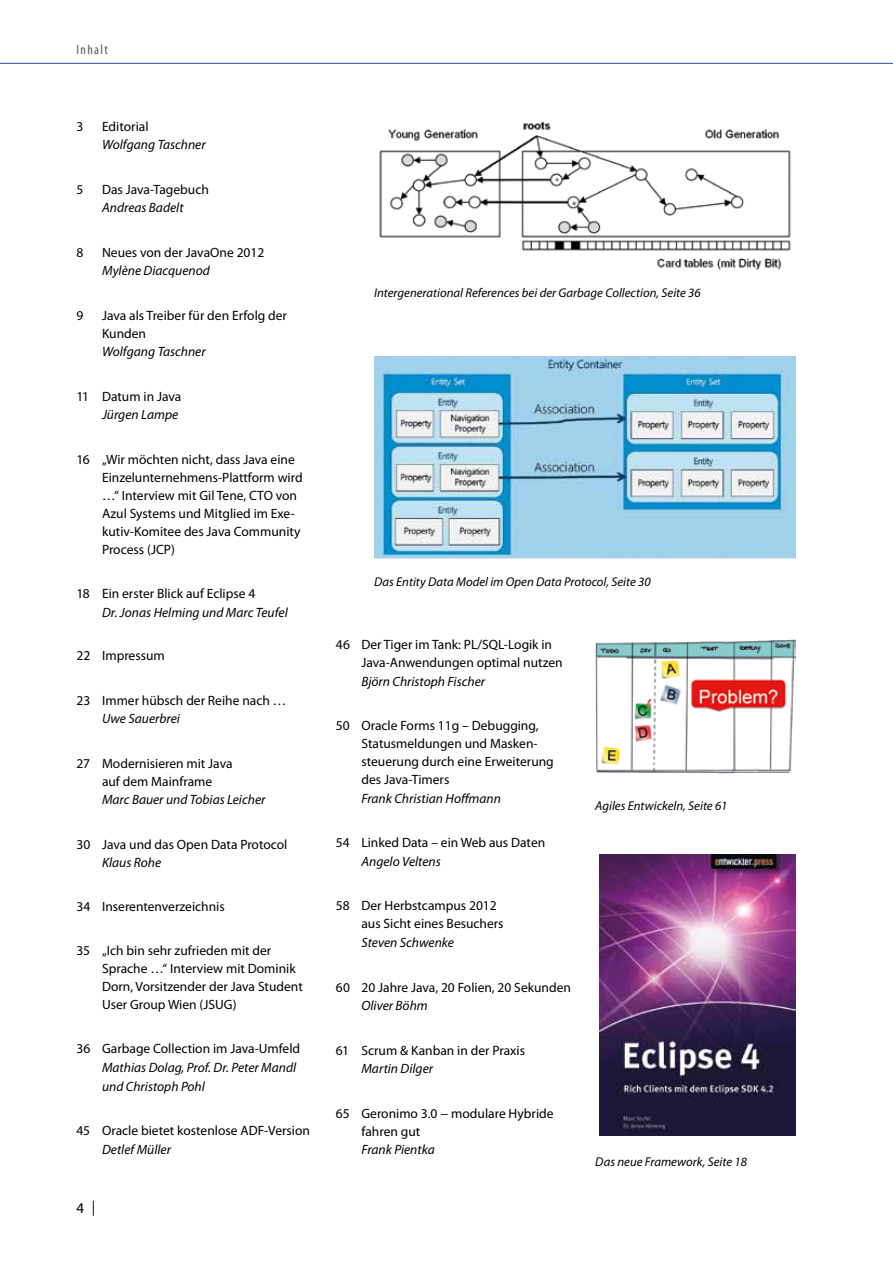
<style>
.page{position:relative;width:893px;height:1263px;background:#fff}
.page>*{position:absolute;margin:0;border:0;box-sizing:border-box;transform-origin:0 0}
.t1{font:15px "Myriad Pro";color:#000}
.t2{font:13.5px/18px "Myriad Pro";color:#000}
.t3{font:italic 13.5px/18.8px "Myriad Pro";color:#000}
.t4{font:condensed 13.5px "Myriad Pro";letter-spacing:.1em;color:#575756}
.t5{font:italic 12.75px "Myriad Pro";color:#000}
</style>
<div class="page">
<hr style="left:0;top:63px;width:893px;height:1px;background:#446aa0">
<img style="left:595px;top:639px;width:200px;height:134px">
<img style="left:600px;top:855px;width:195px;height:280px">
<img style="left:374px;top:356px;width:421px;height:202px">
<img style="left:379px;top:121px;width:412px;height:149px">
<p class="t4" style="left:77px;top:42px;width:33px">Inhalt</p>
<p class="t2" style="left:77px;top:118px;width:8px">3</p>
<p class="t2" style="left:102px;top:118px;width:48px">Editorial</p>
<p class="t3" style="left:102px;top:136px;width:105px">Wolfgang Taschner</p>
<p class="t2" style="left:77px;top:180px;width:8px">5</p>
<p class="t2" style="left:102px;top:180px;width:108px">Das Java-Tagebuch</p>
<p class="t3" style="left:102px;top:199px;width:83px">Andreas Badelt</p>
<p class="t2" style="left:77px;top:243px;width:8px">8</p>
<p class="t2" style="left:102px;top:243px;width:164px">Neues von der JavaOne 2012</p>
<p class="t3" style="left:102px;top:262px;width:109px">Mylène Diacquenod</p>
<p class="t2" style="left:77px;top:306px;width:8px">9</p>
<p class="t2" style="left:102px;top:306px;width:186px">Java als Treiber für den Erfolg der<br>Kunden</p>
<p class="t3" style="left:102px;top:343px;width:105px">Wolfgang Taschner</p>
<p class="t2" style="left:77px;top:387px;width:106px">11 Datum in Java</p>
<p class="t3" style="left:102px;top:406px;width:78px">Jürgen Lampe</p>
<p class="t2" style="left:102px;top:450px;width:202px;text-indent:-26px">16 „Wir möchten nicht, dass Java eine<br>Einzelunternehmens-Plattform wird …“ Interview mit Gil Tene, CTO von<br>Azul Systems und Mitglied im Exe&shy;kutiv-Komitee des Java Community<br>Process (JCP)</p>
<p class="t2" style="left:77px;top:585px;width:180px">18 Ein erster Blick auf Eclipse 4</p>
<p class="t3" style="left:102px;top:603px;width:187px">Dr. Jonas Helming und Marc Teufel</p>
<p class="t2" style="left:77px;top:647px;width:90px">22 Impressum</p>
<p class="t2" style="left:77px;top:691px;width:211px">23 Immer hübsch der Reihe nach …</p>
<p class="t3" style="left:102px;top:710px;width:79px">Uwe Sauerbrei</p>
<p class="t2" style="left:77px;top:754px;width:158px;text-align:center">27 Modernisieren mit Java auf dem Mainframe</p>
<p class="t3" style="left:102px;top:791px;width:165px">Marc Bauer und Tobias Leicher</p>
<p class="t2" style="left:77px;top:835px;width:212px">30 Java und das Open Data Protocol</p>
<p class="t3" style="left:102px;top:854px;width:61px">Klaus Rohe</p>
<p class="t2" style="left:77px;top:897px;width:150px">34 Inserentenverzeichnis</p>
<p class="t2" style="left:102px;top:942px;width:202px;text-indent:-26px">35 „Ich bin sehr zufrieden mit der<br>Sprache …“ Interview mit Dominik<br>Dorn, Vorsitzender der Java Student<br>User Group Wien (JSUG)</p>
<p class="t2" style="left:77px;top:1040px;width:225px">36 Garbage Collection im Java-Umfeld</p>
<p class="t3" style="left:102px;top:1058px;width:196px">Mathias Dolag, Prof. Dr. Peter Mandl und Christoph Pohl</p>
<p class="t2" style="left:77px;top:1122px;width:235px">45 Oracle bietet kostenlose ADF-Version</p>
<p class="t3" style="left:102px;top:1140px;width:70px">Detlef Müller</p>
<p class="t1" style="left:77px;top:1199px;width:20px">4 |</p>
<p class="t5" style="left:374px;top:286px;width:328px">Intergenerational References bei der Garbage Collection, Seite 36</p>
<p class="t5" style="left:374px;top:575px;width:278px">Das Entity Data Model im Open Data Protocol, Seite 30</p>
<p class="t2" style="left:361px;top:636px;width:203px;text-indent:-26px">46 Der Tiger im Tank: PL/SQL-Logik in<br>Java-Anwendungen optimal nutzen</p>
<p class="t3" style="left:361px;top:673px;width:125px">Björn Christoph Fischer</p>
<p class="t2" style="left:361px;top:717px;width:194px;text-indent:-26px">50 Oracle Forms 11g – Debugging,<br>Statusmeldungen und Masken&shy;steuerung durch eine Erweiterung des Java-Timers</p>
<p class="t3" style="left:361px;top:790px;width:141px">Frank Christian Hoffmann</p>
<p class="t2" style="left:336px;top:834px;width:211px">54 Linked Data – ein Web aus Daten</p>
<p class="t3" style="left:361px;top:853px;width:81px">Angelo Veltens</p>
<p class="t2" style="left:361px;top:897px;width:144px;text-indent:-26px">58 Der Herbstcampus 2012 aus Sicht eines Besuchers</p>
<p class="t3" style="left:361px;top:934px;width:94px">Steven Schwenke</p>
<p class="t2" style="left:336px;top:978px;width:237px">60 20 Jahre Java, 20 Folien, 20 Sekunden</p>
<p class="t3" style="left:361px;top:997px;width:68px">Oliver Böhm</p>
<p class="t2" style="left:336px;top:1041px;width:191px">61 Scrum &amp; Kanban in der Praxis</p>
<p class="t3" style="left:361px;top:1060px;width:73px">Martin Dilger</p>
<p class="t2" style="left:361px;top:1104px;width:194px;text-indent:-26px">65 Geronimo 3.0 − modulare Hybride fahren gut</p>
<p class="t3" style="left:361px;top:1141px;width:75px">Frank Pientka</p>
<p class="t5" style="left:595px;top:798px;width:134px">Agiles Entwickeln, Seite 61</p>
<p class="t5" style="left:595px;top:1155px;width:153px">Das neue Framework, Seite 18</p>
</div>
